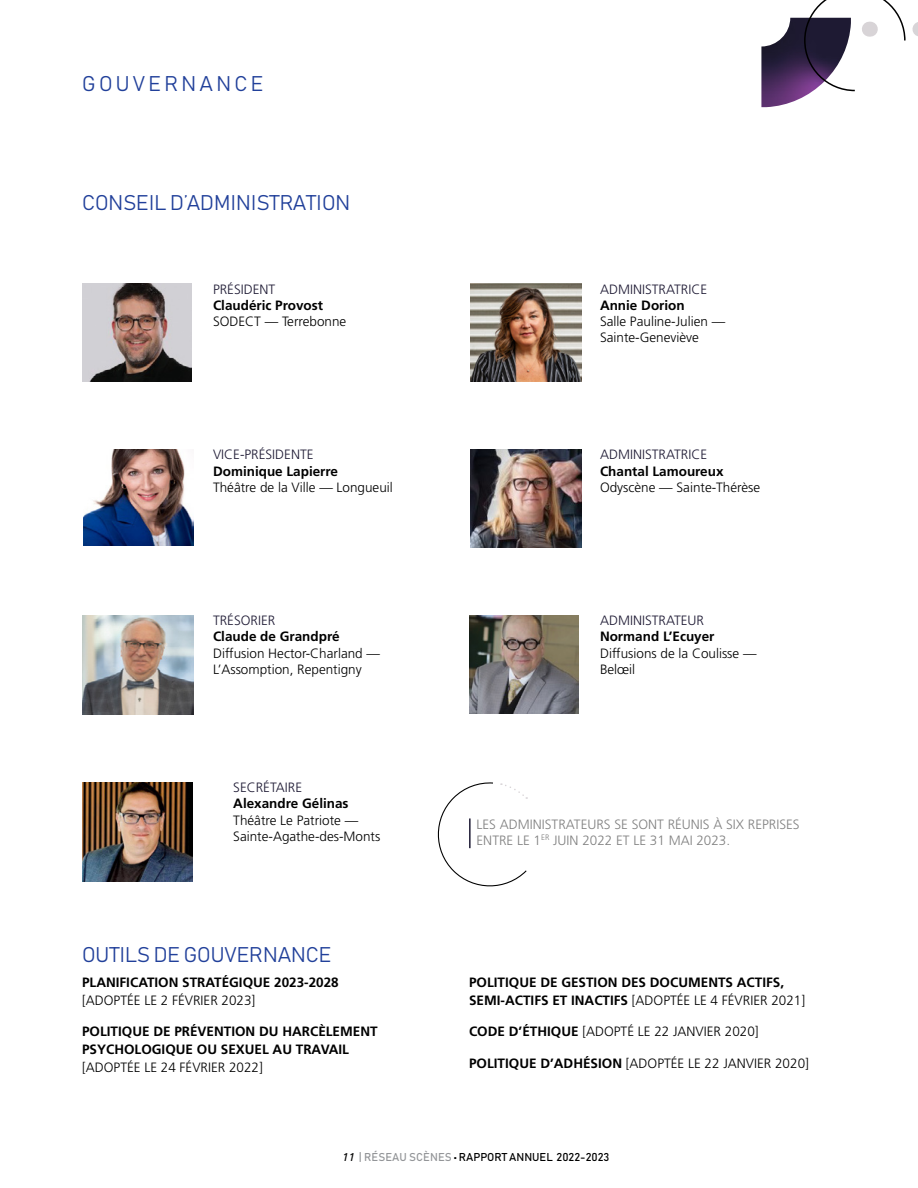
<style>
.page{position:relative;width:918px;height:1188px;background:#fff}
.page>*{position:absolute;margin:0;border:0;box-sizing:border-box;transform-origin:0 0}
.t1{font:21px "Bahnschrift";color:#21409a}
.t2{font:21px "Bahnschrift";letter-spacing:.16em;color:#21409a}
.t3{font:300 13.5px/16.2px "Frutiger LT Std";color:#000}
.t4{font:700 13.5px/18px "Frutiger LT Std";color:#000}
.t5{font:300 13.5px "Frutiger LT Std";color:#1e1a34}
.t6{font:300 13.5px/16.2px "Frutiger LT Std";color:#808080}
.t7{font:11.25px "Bahnschrift";color:#000}
.s1{font-weight:300}
.s2{font-weight:700}
.s3{font-family:"Frutiger LT Std";font-style:italic}
.s4{color:#939598}
</style>
<div class="page">
<img style="left:761px;top:18px;width:50px;height:89px">
<svg style="left:803px;top:0;width:115px;height:92px"></svg>
<svg style="left:437px;top:782px;width:91px;height:105px"></svg>
<img style="left:83px;top:283px;width:109px;height:99px">
<img style="left:471px;top:283px;width:110px;height:99px">
<img style="left:84px;top:449px;width:110px;height:97px">
<img style="left:471px;top:449px;width:110px;height:99px">
<img style="left:83px;top:615px;width:110px;height:100px">
<img style="left:470px;top:615px;width:109px;height:98px">
<img style="left:83px;top:782px;width:110px;height:99px">
<hr style="left:469px;top:818px;width:2px;height:30px;background:#1e1a34">
<h1 class="t2" style="left:82px;top:70px;width:183px">GOUVERNANCE</h1>
<h1 class="t1" style="left:82px;top:189px;width:270px">CONSEIL D’ADMINISTRATION</h1>
<p class="t5" style="left:213px;top:281px;width:64px">PRÉSIDENT</p>
<p class="t4" style="left:213px;top:296px;width:112px">Claudéric Provost</p>
<p class="t3" style="left:213px;top:313px;width:135px">SODECT — Terrebonne</p>
<p class="t5" style="left:213px;top:447px;width:102px">VICE-PRÉSIDENTE</p>
<p class="t4" style="left:213px;top:462px;width:127px">Dominique Lapierre</p>
<p class="t3" style="left:213px;top:479px;width:181px">Théâtre de la Ville — Longueuil</p>
<p class="t5" style="left:213px;top:613px;width:64px">TRÉSORIER</p>
<p class="t4" style="left:213px;top:628px;width:128px">Claude de Grandpré</p>
<p class="t3" style="left:213px;top:645px;width:169px">Diffusion Hector-Charland —<br>L’Assomption, Repentigny</p>
<p class="t5" style="left:600px;top:281px;width:109px">ADMINISTRATRICE</p>
<p class="t4" style="left:600px;top:296px;width:86px">Annie Dorion</p>
<p class="t3" style="left:600px;top:313px;width:127px">Salle Pauline-Julien —<br>Sainte-Geneviève</p>
<p class="t5" style="left:600px;top:447px;width:109px">ADMINISTRATRICE</p>
<p class="t4" style="left:600px;top:462px;width:125px">Chantal Lamoureux</p>
<p class="t3" style="left:600px;top:479px;width:162px">Odyscène — Sainte-Thérèse</p>
<p class="t5" style="left:600px;top:613px;width:106px">ADMINISTRATEUR</p>
<p class="t4" style="left:600px;top:628px;width:116px">Normand L’Ecuyer</p>
<p class="t3" style="left:600px;top:645px;width:158px">Diffusions de la Coulisse —<br>Belœil</p>
<p class="t5" style="left:233px;top:780px;width:70px">SECRÉTAIRE</p>
<p class="t4" style="left:233px;top:795px;width:117px">Alexandre Gélinas</p>
<p class="t3" style="left:233px;top:812px;width:149px">Théâtre Le Patriote —<br>Sainte-Agathe-des-Monts</p>
<p class="t6" style="left:477px;top:816px;width:325px">LES ADMINISTRATEURS SE SONT RÉUNIS À SIX REPRISES<br>ENTRE LE 1<sup>ER</sup> JUIN 2022 ET LE 31 MAI 2023.</p>
<h1 class="t1" style="left:82px;top:941px;width:251px">OUTILS DE GOUVERNANCE</h1>
<p class="t4" style="left:82px;top:973px;width:258px">PLANIFICATION STRATÉGIQUE 2023-2028</p>
<p class="t3" style="left:82px;top:992px;width:175px">[ADOPTÉE LE 2 FÉVRIER 2023]</p>
<p class="t4" style="left:82px;top:1022px;width:297px">POLITIQUE DE PRÉVENTION DU HARCÈLEMENT<br>PSYCHOLOGIQUE OU SEXUEL AU TRAVAIL</p>
<p class="t3" style="left:82px;top:1060px;width:182px">[ADOPTÉE LE 24 FÉVRIER 2022]</p>
<p class="t4" style="left:469px;top:973px;width:338px">POLITIQUE DE GESTION DES DOCUMENTS ACTIFS,<br>SEMI-ACTIFS ET INACTIFS <span class="s1">[ADOPTÉE LE 4 FÉVRIER 2021]</span></p>
<p class="t3" style="left:469px;top:1024px;width:291px"><span class="s2">CODE D’ÉTHIQUE</span> [ADOPTÉ LE 22 JANVIER 2020]</p>
<p class="t3" style="left:469px;top:1055px;width:341px"><span class="s2">POLITIQUE D’ADHÉSION</span> [ADOPTÉE LE 22 JANVIER 2020]</p>
<p class="t7" style="left:343px;top:1150px;width:268px"><span class="s3">11</span> <span class="s4">| RÉSEAU SCÈNES</span> • RAPPORT ANNUEL 2022-2023</p>
</div>
